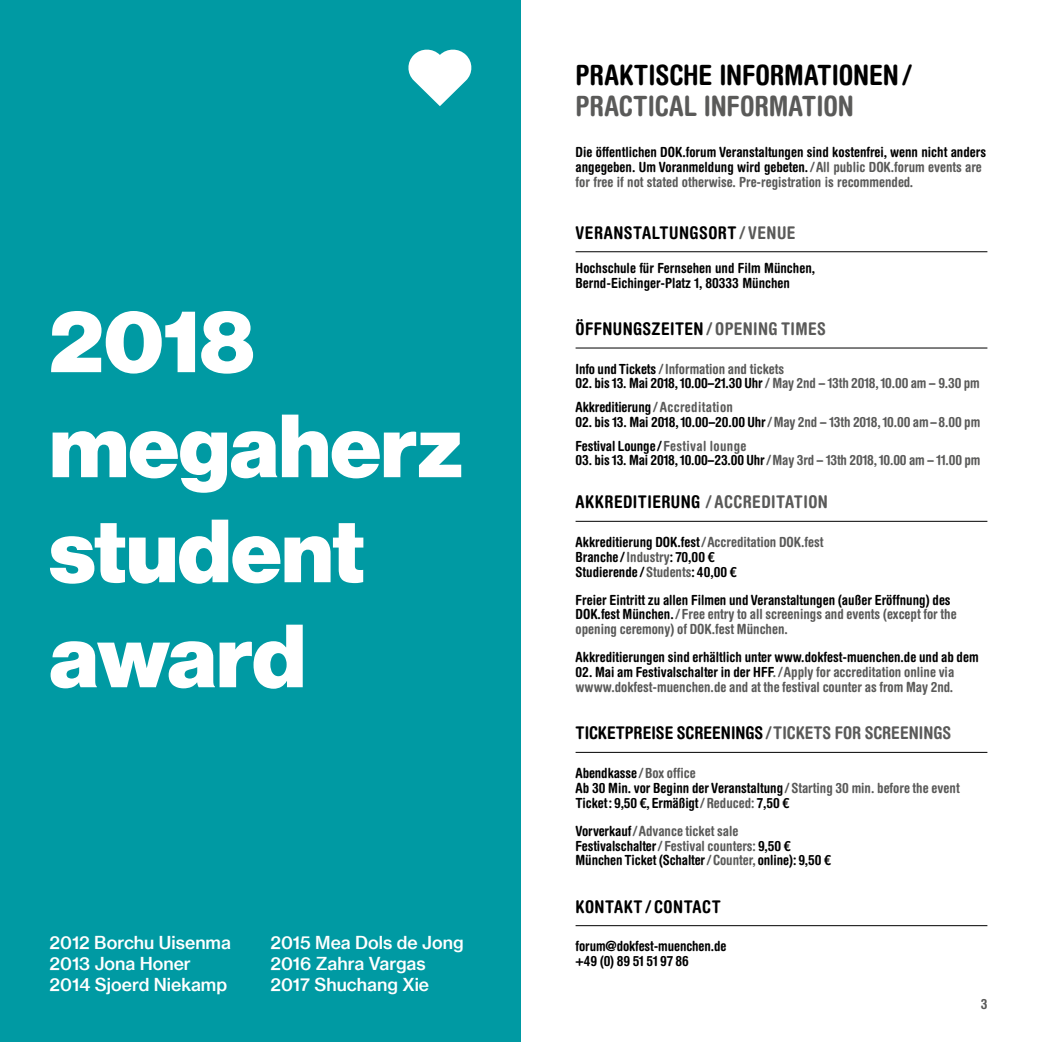
<style>
.page{position:relative;width:1042px;height:1042px;background:#fff}
.page>*{position:absolute;margin:0;border:0;box-sizing:border-box;transform-origin:0 0}
.t1{font:87.5px/105px "N Haas Grotesk DS Pro 95 Blk";color:#fff}
.t2{font:700 condensed 28px "Helvetica Rounded LT";letter-spacing:-.005em;color:#000}
.t3{font:700 condensed 28px "Helvetica Rounded LT";color:#5a5a59}
.t4{font:17.5px/21px "N Haas Grotesk TX Pro 65 Md";color:#fff}
.t5{font:700 condensed 17.5px "Helvetica Rounded LT Std";letter-spacing:.02em;color:#000}
.t6{font:700 condensed 17.5px "Helvetica Rounded LT Std";color:#000}
.t7{font:700 condensed 14px/14.9px "Helvetica Rounded LT Std";color:#000}
.t8{font:700 condensed 14px/14.9px "Helvetica Rounded LT Std";color:#5a5a59}
.s1{color:#5a5a59}
.s2{color:#000}
</style>
<div class="page">
<hr style="left:575px;top:251px;width:412px;height:1px;background:#000">
<hr style="left:575px;top:347px;width:412px;height:1px;background:#000">
<hr style="left:575px;top:521px;width:412px;height:1px;background:#000">
<hr style="left:575px;top:752px;width:412px;height:1px;background:#000">
<hr style="left:575px;top:925px;width:412px;height:1px;background:#000">
<div style="left:0;top:0;width:521px;height:1042px;background:#009aa3"></div>
<svg style="left:408px;top:49px;width:64px;height:57px"></svg>
<h1 class="t1" style="left:50px;top:290px;width:415px">2018 megaherz student award</h1>
<p class="t4" style="left:50px;top:932px;width:183px">2012 Borchu Uisenma<br>2013 Jona Honer<br>2014 Sjoerd Niekamp</p>
<p class="t4" style="left:270px;top:932px;width:195px">2015 Mea Dols de Jong<br>2016 Zahra Vargas<br>2017 Shuchang Xie</p>
<h2 class="t2" style="left:575px;top:58px;width:338px">PRAKTISCHE INFORMATIONEN/</h2>
<h2 class="t3" style="left:575px;top:89px;width:280px">PRACTICAL INFORMATION</h2>
<p class="t7" style="left:575px;top:145px;width:412px">Die öffentlichen DOK.forum Veranstaltungen sind kostenfrei, wenn nicht anders angegeben. Um Voranmeldung wird gebeten.<span class="s1">/All public DOK.forum events are for free if not stated otherwise. Pre-registration is recommended.</span></p>
<p class="t5" style="left:575px;top:222px;width:222px">Veranstaltungsort <span class="s1">/ Venue</span></p>
<p class="t7" style="left:575px;top:260px;width:241px">Hochschule für Fernsehen und Film München,<br>Bernd-Eichinger-Platz 1, 80333 München</p>
<p class="t5" style="left:575px;top:318px;width:252px">Öffnungszeiten <span class="s1">/ Opening Times</span></p>
<p class="t8" style="left:575px;top:361px;width:210px"><span class="s2">Info und Tickets</span> / I nformation and tickets</p>
<p class="t7" style="left:575px;top:371px;width:406px;line-height:23.6px">02. bis 13. Mai 2018, 10.00–21.30 Uhr <span class="s1">/ May 2nd – 13th 2018, 10.00 am – 9.30 pm<br></span>Akkreditierung <span class="s1">/ Accreditation</span></p>
<p class="t7" style="left:575px;top:410px;width:406px;line-height:23.6px">02. bis 13. Mai 2018, 10.00–20.00 Uhr<span class="s1">/May 2nd – 13th 2018, 10.00 am–8.00 pm<br></span>Festival Lounge/<span class="s1">Festival lounge</span></p>
<p class="t8" style="left:575px;top:453px;width:406px"><span class="s2">03. bis 13. Mai 2018, 10.00–23.00 Uhr</span>/May 3rd – 13th 2018, 10.00 am – 11.00 pm</p>
<p class="t5" style="left:575px;top:491px;width:254px">Akkreditierung <span class="s1">/ Accreditation</span></p>
<p class="t7" style="left:575px;top:534px;width:249px">Akkreditierung DOK.fest<span class="s1">/Accreditation DOK.fest<br></span>Branche /<span class="s1">Industry</span>: 70,00 €<br>Studierende / <span class="s1">Students</span>: 40,00 €</p>
<p class="t8" style="left:575px;top:592px;width:383px"><span class="s2">Freier Eintritt zu allen Filmen und Veranstaltungen (außer Eröffnung) des<br>DOK.fest München.</span>/ Free entry to all screenings and events (except for the opening ceremony) of DOK.fest München.</p>
<p class="t7" style="left:575px;top:650px;width:405px">Akkreditierungen sind erhältlich unter www.dokfest-muenchen.de und ab dem</p>
<p class="t8" style="left:575px;top:664px;width:380px"><span class="s2">02. Mai am Festivalschalter in der HFF</span>./Apply for accreditation online via wwww.dokfest-muenchen.de and at the festival counter as from May 2nd.</p>
<p class="t6" style="left:575px;top:722px;width:377px">Ticketpreise Screenings <span class="s1">/ Tickets for screenings</span></p>
<p class="t7" style="left:575px;top:765px;width:386px">Abendkasse <span class="s1">/Box office<br></span>Ab 30 Min. vor Beginn der Veranstaltung <span class="s1">/ Starting 30 min. before the event<br></span>Ticket: 9,50 €, Ermäßigt<span class="s1">/ Reduced:</span> 7,50 €</p>
<p class="t7" style="left:575px;top:823px;width:257px">Vorverkauf<span class="s1">/Advance ticket sale<br></span>Festivalschalter<span class="s1">/ Festival counters:</span> 9,50 €<br>München Ticket (Schalter<span class="s1">/ Counter,</span> online): 9,50 €</p>
<p class="t5" style="left:575px;top:896px;width:147px">Kontakt / Co ntact</p>
<p class="t7" style="left:575px;top:938px;width:152px">forum@dokfest-muenchen.de +49 (0) 89 51 51 97 86</p>
<p class="t8" style="left:980px;top:996px;width:8px">3</p>
</div>
